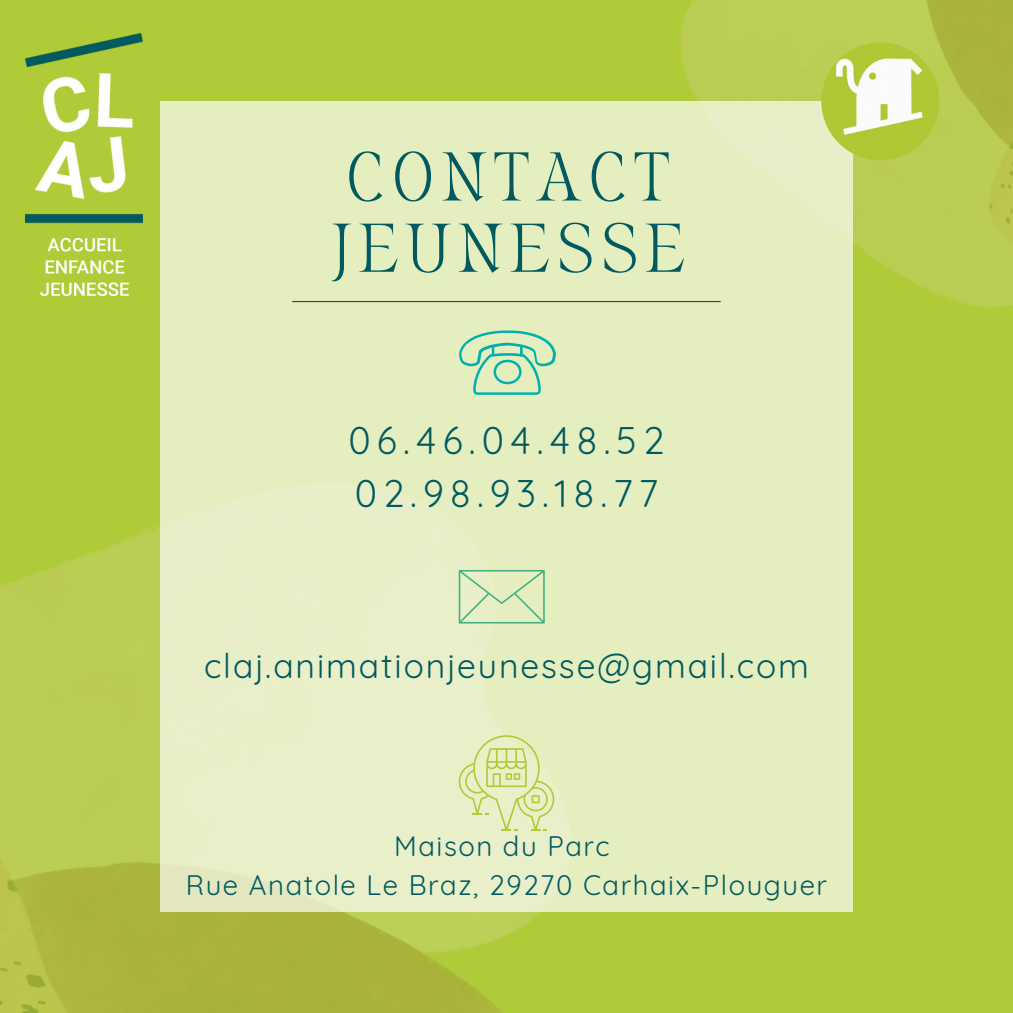
<style>
.page{position:relative;width:1013px;height:1013px;background:#fff}
.page>*{position:absolute;margin:0;border:0;box-sizing:border-box;transform-origin:0 0}
.t1{font:68.75px/71.2px "TAN VIVRELIBRE Regular";letter-spacing:.09em;color:#005a5f}
.t2{font:37.5px/52.5px "Quicksand";letter-spacing:.16em;color:#005a5f}
.t3{font:33.75px "Quicksand";letter-spacing:.055em;color:#005a5f}
.t4{font:27.5px "Quicksand";letter-spacing:.055em;color:#005a5f}
</style>
<div class="page">
<div style="left:0;top:0;width:1012px;height:1012px;background:#afcb37"></div>
<img style="left:0;top:525px;width:767px;height:487px">
<img style="left:680px;top:0;width:332px;height:362px">
<div style="left:160px;top:101px;width:692px;height:810px;background:#e5eebe"></div>
<svg style="left:459px;top:330px;width:97px;height:65px"></svg>
<svg style="left:458px;top:735px;width:96px;height:95px"></svg>
<svg style="left:458px;top:570px;width:87px;height:53px"></svg>
<hr style="left:292px;top:301px;width:428px;height:1px;background:#2b2b2b">
<img style="left:821px;top:42px;width:118px;height:118px;border-radius:50%">
<img style="left:26px;top:34px;width:117px;height:263px">
<p class="t1" style="left:330px;top:152px;width:357px">CONTACT<br>JEUNESSE</p>
<p class="t2" style="left:348px;top:414px;width:317px">06.46.04.48.52<br>02.98.93.18.77</p>
<h1 class="t3" style="left:204px;top:644px;width:606px">claj.animationjeunesse@gmail.com</h1>
<p class="t4" style="left:394px;top:828px;width:217px">Maison du Parc</p>
<p class="t4" style="left:186px;top:867px;width:643px">Rue Anatole Le Braz, 29270 Carhaix-Plouguer</p>
</div>
